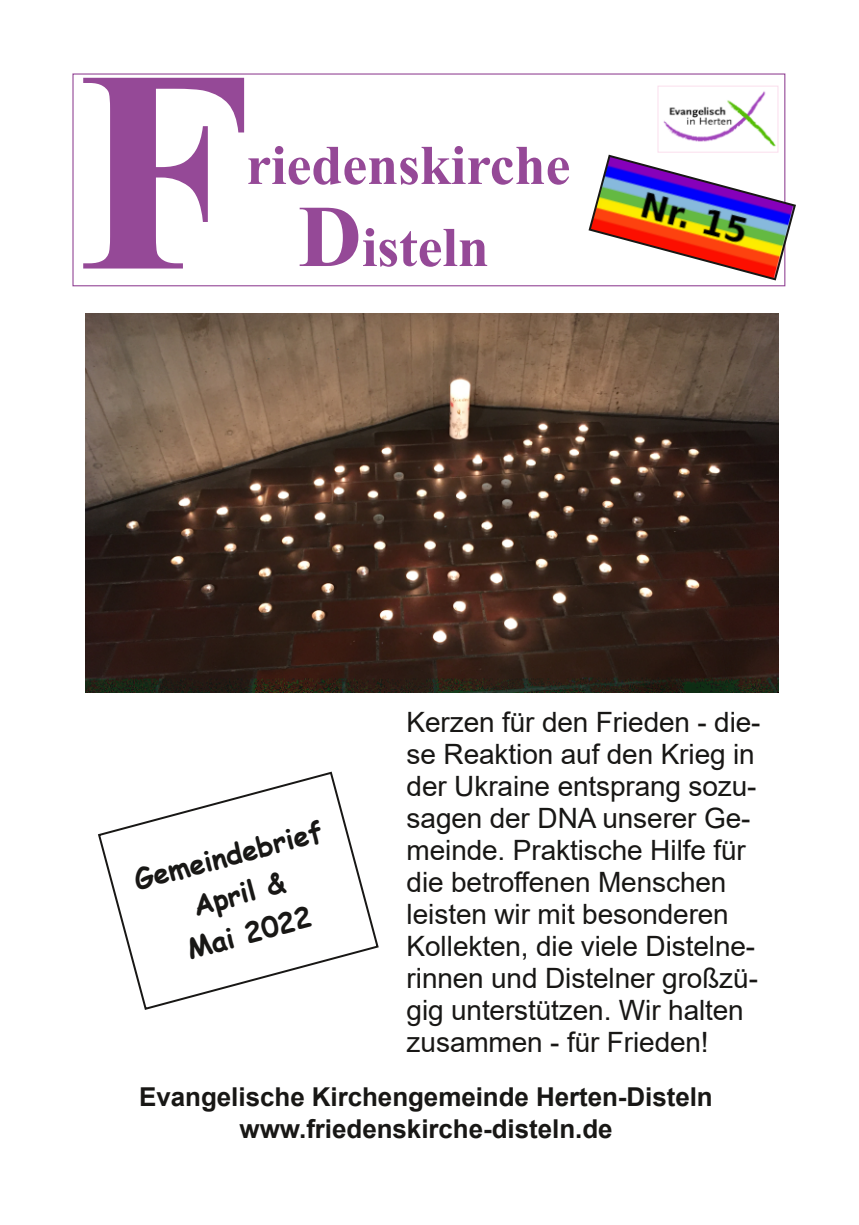
<style>
.page{position:relative;width:859px;height:1225px;background:#fff}
.page>*{position:absolute;margin:0;border:0;box-sizing:border-box;transform-origin:0 0}
.t1{font:700 288px "Times New Roman";color:#954997}
.t2{font:700 56px/82px "Times New Roman";color:#954997;text-align:center}
.t3{font:28px/32px "Arial";letter-spacing:-.005em;color:#181715}
.t4{font:700 28px/40px "Comic Sans MS";color:#181715;text-align:center}
.t5{font:700 26px/32px "Arial";color:#181715;text-align:center}
.s1{font-size:88px}
</style>
<div class="page">
<div style="left:72px;top:73px;width:713px;height:213px;border:1px solid #954997"></div>
<svg style="left:588px;top:153px;width:208px;height:129px"></svg>
<svg style="left:98px;top:771px;width:281px;height:239px"></svg>
<img style="left:663px;top:91px;width:113px;height:56px">
<div style="left:658px;top:86px;width:120px;height:66px;border:1px solid #fbdeed"></div>
<img style="left:85px;top:314px;width:693px;height:378px">
<h1 class="t1" style="left:77px;top:12px;width:177px">F</h1>
<h2 class="t2" style="left:246px;top:124px;width:326px">riedenskirche<br><span class="s1">D</span>isteln</h2>
<p class="t4" style="left:129px;top:860px;width:195px;rotate:-15deg">Gemeindebrief<br>April &amp;<br>Mai 2022</p>
<p class="t3" style="left:407px;top:706px;width:355px">Kerzen für den Frieden - die&shy;se Reaktion auf den Krieg in der Ukraine entsprang sozu&shy;sagen der DNA unserer Ge&shy;meinde. Praktische Hilfe für die betroffenen Menschen leisten wir mit besonderen<br>Kollekten, die viele Distelne&shy;rinnen und Distelner großzü&shy;gig unterstützen. Wir halten zusammen - für Frieden!</p>
<p class="t5" style="left:139px;top:1081px;width:575px">Evangelische Kirchengemeinde Herten-Disteln www.friedenskirche-disteln.de</p>
</div>
